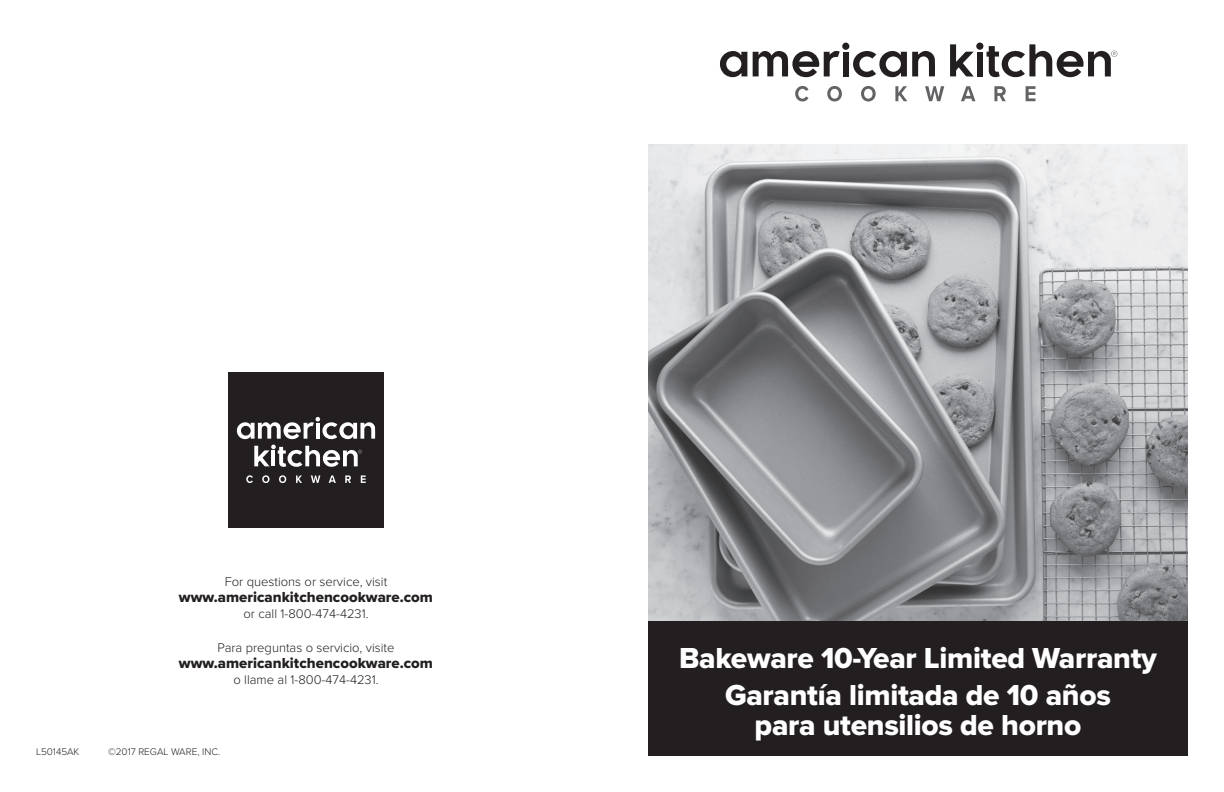
<style>
.page{position:relative;width:1224px;height:792px;background:#fff}
.page>*{position:absolute;margin:0;border:0;box-sizing:border-box;transform-origin:0 0}
.t1{font:30px/37.6px "Proxima Nova Extrabld";letter-spacing:-.01em;color:#fff;text-align:center}
.t2{font:15px "Proxima Nova Extrabld";color:#231f20}
.t3{font:300 13px "Proxima Nova";color:#231f20}
.t4{font:300 10px "Proxima Nova";color:#231f20}
</style>
<div class="page">
<div style="left:228px;top:372px;width:156px;height:156px;background:#231f20"></div>
<svg style="left:246px;top:475px;width:7px;height:8px"></svg>
<svg style="left:262px;top:475px;width:8px;height:8px"></svg>
<svg style="left:279px;top:475px;width:7px;height:8px"></svg>
<svg style="left:296px;top:475px;width:6px;height:8px"></svg>
<svg style="left:311px;top:475px;width:9px;height:8px"></svg>
<svg style="left:329px;top:475px;width:7px;height:8px"></svg>
<svg style="left:345px;top:475px;width:6px;height:8px"></svg>
<svg style="left:361px;top:475px;width:5px;height:8px"></svg>
<svg style="left:236px;top:417px;width:139px;height:50px"></svg>
<img style="left:648px;top:144px;width:540px;height:477px">
<svg style="left:719px;top:51px;width:28px;height:27px"></svg>
<svg style="left:753px;top:43px;width:182px;height:35px"></svg>
<div style="left:843px;top:52px;width:6px;height:24px;background:#231f20"></div>
<svg style="left:950px;top:43px;width:167px;height:35px"></svg>
<svg style="left:795px;top:86px;width:14px;height:15px"></svg>
<svg style="left:827px;top:86px;width:15px;height:15px"></svg>
<svg style="left:861px;top:86px;width:15px;height:15px"></svg>
<svg style="left:895px;top:86px;width:12px;height:15px"></svg>
<svg style="left:925px;top:86px;width:19px;height:15px"></svg>
<svg style="left:961px;top:86px;width:14px;height:15px"></svg>
<svg style="left:994px;top:86px;width:12px;height:15px"></svg>
<svg style="left:1026px;top:86px;width:10px;height:15px"></svg>
<div style="left:648px;top:621px;width:540px;height:135px;background:#231f20"></div>
<p class="t3" style="left:225px;top:572px;width:164px">For questions or service, visit</p>
<p class="t2" style="left:179px;top:586px;width:256px">www.americankitchencookware.com</p>
<p class="t3" style="left:243px;top:604px;width:127px">or call 1-800-474-4231.</p>
<p class="t3" style="left:218px;top:638px;width:178px">Para preguntas o servicio, visite</p>
<p class="t2" style="left:179px;top:652px;width:256px">www.americankitchencookware.com</p>
<p class="t3" style="left:233px;top:670px;width:147px">o llame al 1-800-474-4231.</p>
<p class="t4" style="left:36px;top:744px;width:45px">L50145AK</p>
<p class="t4" style="left:108px;top:744px;width:114px">©2017 REGAL WARE, INC.</p>
<h1 class="t1" style="left:679px;top:639px;width:479px">Bakeware 10-Year Limited Warranty<br>Garantía limitada de 10 años</h1>
<h1 class="t1" style="left:755px;top:706px;width:328px">para utensilios de horno</h1>
</div>
